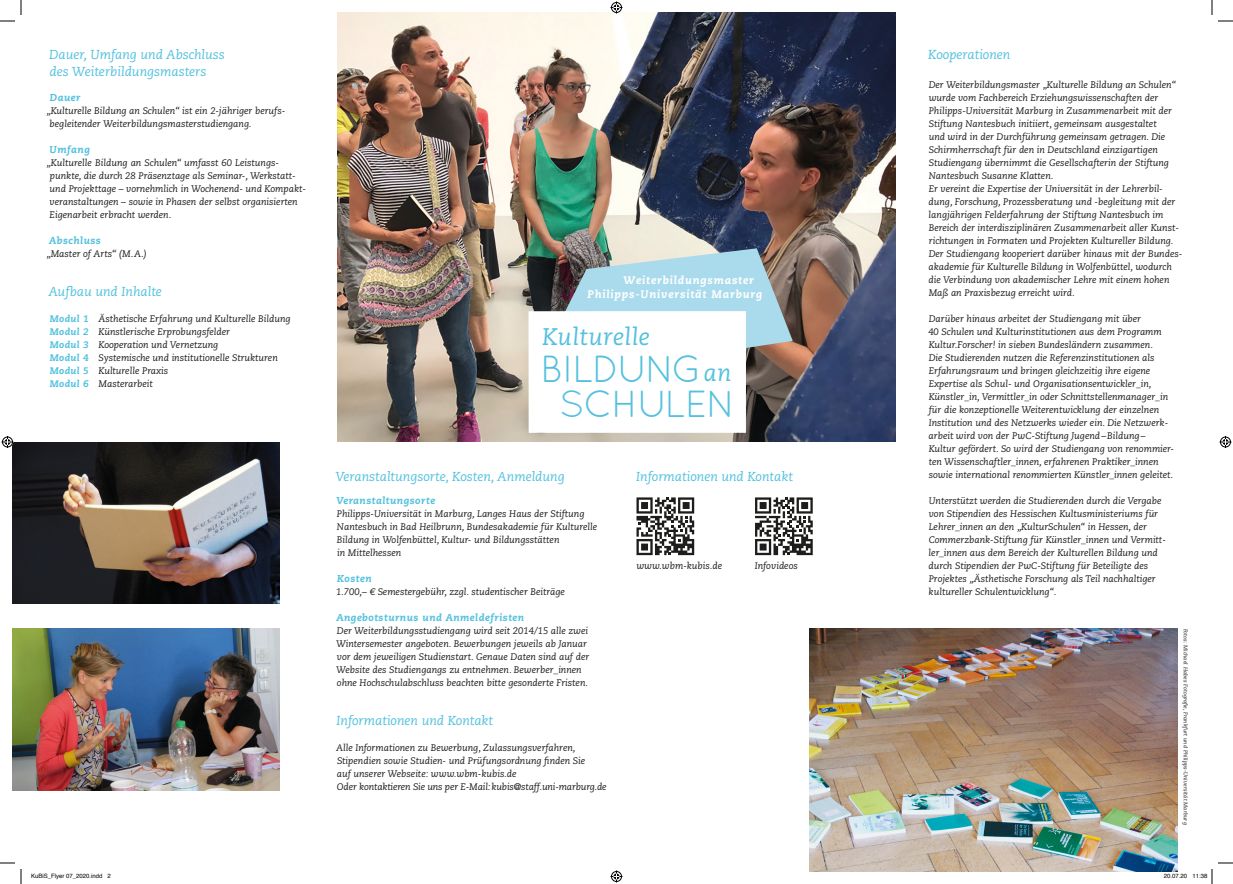
<style>
.page{position:relative;width:1233px;height:884px;background:#fff}
.page>*{position:absolute;margin:0;border:0;box-sizing:border-box;transform-origin:0 0}
.t1{font:37.7px "Quicksand";letter-spacing:-.035em;color:#53c1de}
.t2{font:italic 24px "Caecilia LT Pro 56";letter-spacing:.02em;color:#53c1de}
.t3{font:italic 13px/16.5px "Caecilia LT Pro 56";color:#53c1de}
.t4{font:italic 800 11px "Caecilia LT Std";letter-spacing:.07em;color:#fff}
.t5{font:italic 800 10px "Caecilia LT Std";letter-spacing:.05em;color:#53c1de}
.t6{font:italic 9.5px/13px "Caecilia LT Pro 56";color:#1d1d1b}
.t7{font:6px "Helvetica";color:#000}
.t8{font:italic 5.5px "Caecilia LT Pro 56";letter-spacing:.02em;color:#1d1d1b}
.s1{font-family:"Caecilia LT Std";font-weight:800;color:#53c1de}
</style>
<div class="page">
<img style="left:810px;top:628px;width:368px;height:243px">
<img style="left:12px;top:442px;width:267px;height:162px">
<img style="left:12px;top:628px;width:267px;height:162px">
<img style="left:337px;top:12px;width:558px;height:430px">
<svg style="left:636px;top:497px;width:58px;height:58px"></svg>
<svg style="left:755px;top:497px;width:57px;height:58px"></svg>
<img style="left:530px;top:248px;width:262px;height:133px">
<div style="left:528px;top:311px;width:218px;height:122px;background:#fff"></div>
<svg style="left:1218px;top:20px;width:15px;height:2px"></svg>
<svg style="left:1218px;top:862px;width:15px;height:2px"></svg>
<svg style="left:0;top:0;width:22px;height:22px"></svg>
<svg style="left:0;top:862px;width:22px;height:22px"></svg>
<svg style="left:1211px;top:0;width:1px;height:15px"></svg>
<svg style="left:610px;top:2px;width:12px;height:12px"></svg>
<svg style="left:610px;top:870px;width:12px;height:12px"></svg>
<svg style="left:2px;top:436px;width:12px;height:12px"></svg>
<svg style="left:1219px;top:436px;width:12px;height:12px"></svg>
<svg style="left:1163px;top:869px;width:49px;height:15px"></svg>
<h3 class="t3" style="left:49px;top:46px;width:177px">Dauer, Umfang und Abschluss des Weiterbildungsmasters</h3>
<p class="t5" style="left:50px;top:92px;width:32px">Dauer</p>
<p class="t6" style="left:50px;top:104px;width:237px;text-indent:-3px">„Kulturelle Bildung an Schulen“ ist ein 2-jähriger berufs&shy;begleitender Weiterbildungsmasterstudiengang.</p>
<p class="t5" style="left:50px;top:144px;width:42px">Umfang</p>
<p class="t6" style="left:50px;top:156px;width:258px;text-indent:-3px">„Kulturelle Bildung an Schulen“ umfasst 60 Leistungs&shy;punkte, die durch 28 Präsenztage als Seminar-, Werkstatt&shy;und Projekttage – vornehmlich in Wochenend- und Kompakt&shy;veranstaltungen – sowie in Phasen der selbst organisierten Eigenarbeit erbracht werden.</p>
<p class="t5" style="left:49px;top:235px;width:53px">Abschluss</p>
<p class="t6" style="left:46px;top:247px;width:102px">„Master of Arts“ (M. A.)</p>
<h3 class="t3" style="left:48px;top:284px;width:115px">Aufbau und Inhalte</h3>
<p class="t6" style="left:50px;top:312px;width:242px"><span class="s1">Modul 1</span> Ästhetische Erfahrung und Kulturelle Bildung <span class="s1">Modul 2</span> Künstlerische Erprobungsfelder<br><span class="s1">Modul 3</span> Kooperation und Vernetzung<br><span class="s1">Modul 4</span> Systemische und institutionelle Strukturen <span class="s1">Modul 5</span> Kulturelle Praxis<br><span class="s1">Modul 6</span> Masterarbeit</p>
<p class="t4" style="left:623px;top:273px;width:132px">Weiterbildungsmaster</p>
<p class="t4" style="left:587px;top:287px;width:176px">Philipps-Universität Marburg</p>
<h2 class="t2" style="left:542px;top:321px;width:109px">Kulturelle</h2>
<h1 class="t1" style="left:540px;top:347px;width:163px">BILDUNG</h1>
<h2 class="t2" style="left:703px;top:358px;width:29px">an</h2>
<h1 class="t1" style="left:559px;top:382px;width:177px">SCHULEN</h1>
<h3 class="t3" style="left:335px;top:468px;width:231px">Veranstaltungsorte, Kosten, Anmeldung</h3>
<p class="t5" style="left:336px;top:495px;width:100px">Veranstaltungsorte</p>
<p class="t6" style="left:337px;top:507px;width:262px">Philipps-Universität in Marburg, Langes Haus der Stiftung Nantesbuch in Bad Heilbrunn, Bundesakademie für Kulturelle Bildung in Wolfenbüttel, Kultur- und Bildungsstätten<br>in Mittelhessen</p>
<p class="t5" style="left:337px;top:573px;width:36px">Kosten</p>
<p class="t6" style="left:336px;top:585px;width:230px">1.700,– € Semestergebühr, zzgl. studentischer Beiträge</p>
<p class="t5" style="left:336px;top:612px;width:189px">Angebotsturnus und Anmeldefristen</p>
<p class="t6" style="left:336px;top:624px;width:254px">Der Weiterbildungsstudiengang wird seit 2014/15 alle zwei Wintersemester angeboten. Bewerbungen jeweils ab Januar vor dem jeweiligen Studienstart. Genaue Daten sind auf der Website des Studiengangs zu entnehmen. Bewerber_innen ohne Hochschulabschluss beachten bitte gesonderte Fristen.</p>
<h3 class="t3" style="left:336px;top:713px;width:158px">Informationen und Kontakt</h3>
<p class="t6" style="left:336px;top:741px;width:272px">Alle Informationen zu Bewerbung, Zulassungsverfahren, Stipendien sowie Studien- und Prüfungsordnung finden Sie<br>auf unserer Webseite: www.wbm-kubis.de<br>Oder kontaktieren Sie uns per E-Mail:kubis@staff.uni-marburg.de</p>
<h3 class="t3" style="left:636px;top:468px;width:158px">Informationen und Kontakt</h3>
<p class="t6" style="left:636px;top:559px;width:87px">www.wbm-kubis.de</p>
<p class="t6" style="left:755px;top:559px;width:44px">Infovideos</p>
<h3 class="t3" style="left:928px;top:46px;width:84px">Kooperationen</h3>
<p class="t6" style="left:928px;top:78px;width:255px">Der Weiterbildungsmaster „Kulturelle Bildung an Schulen“ wurde vom Fachbereich Erziehungswissenschaften der Philipps-Universität Marburg in Zusammenarbeit mit der Stiftung Nantesbuch initiiert, gemeinsam ausgestaltet<br>und wird in der Durchführung gemeinsam getragen. Die Schirmherrschaft für den in Deutschland einzigartigen Studiengang übernimmt die Gesellschafterin der Stiftung Nantesbuch Susanne Klatten.<br>Er vereint die Expertise der Universität in der Lehrerbil&shy;dung, Forschung, Prozessberatung und -begleitung mit der langjährigen Felderfahrung der Stiftung Nantesbuch im Bereich der interdisziplinären Zusammenarbeit aller Kunst&shy;richtungen in Formaten und Projekten Kultureller Bildung.<br>Der Studiengang kooperiert darüber hinaus mit der Bundes&shy;akademie für Kulturelle Bildung in Wolfenbüttel, wodurch die Verbindung von akademischer Lehre mit einem hohen Maß an Praxisbezug erreicht wird.</p>
<p class="t6" style="left:928px;top:312px;width:247px">Darüber hinaus arbeitet der Studiengang mit über<br>40 Schulen und Kulturinstitutionen aus dem Programm Kultur.Forscher! in sieben Bundesländern zusammen.<br>Die Studierenden nutzen die Referenzinstitutionen als Erfahrungsraum und bringen gleichzeitig ihre eigene Expertise als Schul- und Organisationsentwickler_in, Künstler_in, Vermittler_in oder Schnittstellenmanager_in für die konzeptionelle Weiterentwicklung der einzelnen Institution und des Netzwerks wieder ein. Die Netzwerk&shy;arbeit wird von der PwC-Stiftung Jugend–Bildung– Kultur gefördert. So wird der Studiengang von renommier&shy;ten Wissenschaftler_innen, erfahrenen Praktiker_innen sowie international renommierten Künstler_innen geleitet.</p>
<p class="t6" style="left:928px;top:494px;width:239px">Unterstützt werden die Studierenden durch die Vergabe von Stipendien des Hessischen Kultusministeriums für Lehrer_innen an den „KulturSchulen“ in Hessen, der Commerzbank-Stiftung für Künstler_innen und Vermitt&shy;ler_innen aus dem Bereich der Kulturellen Bildung und durch Stipendien der PwC-Stiftung für Beteiligte des Projektes „Ästhetische Forschung als Teil nachhaltiger kultureller Schulentwicklung“.</p>
<p class="t8" style="left:1189px;top:628px;width:198px;rotate:90deg">Fotos: Michael Habes Fotografie, Frankfurt und Philipps-Universität Marburg</p>
<p class="t7" style="left:31px;top:871px;width:81px">KuBiS_Flyer 07_2020.indd 2</p>
<p class="t7" style="left:1164px;top:871px;width:45px">20.07.20 11:38</p>
</div>
